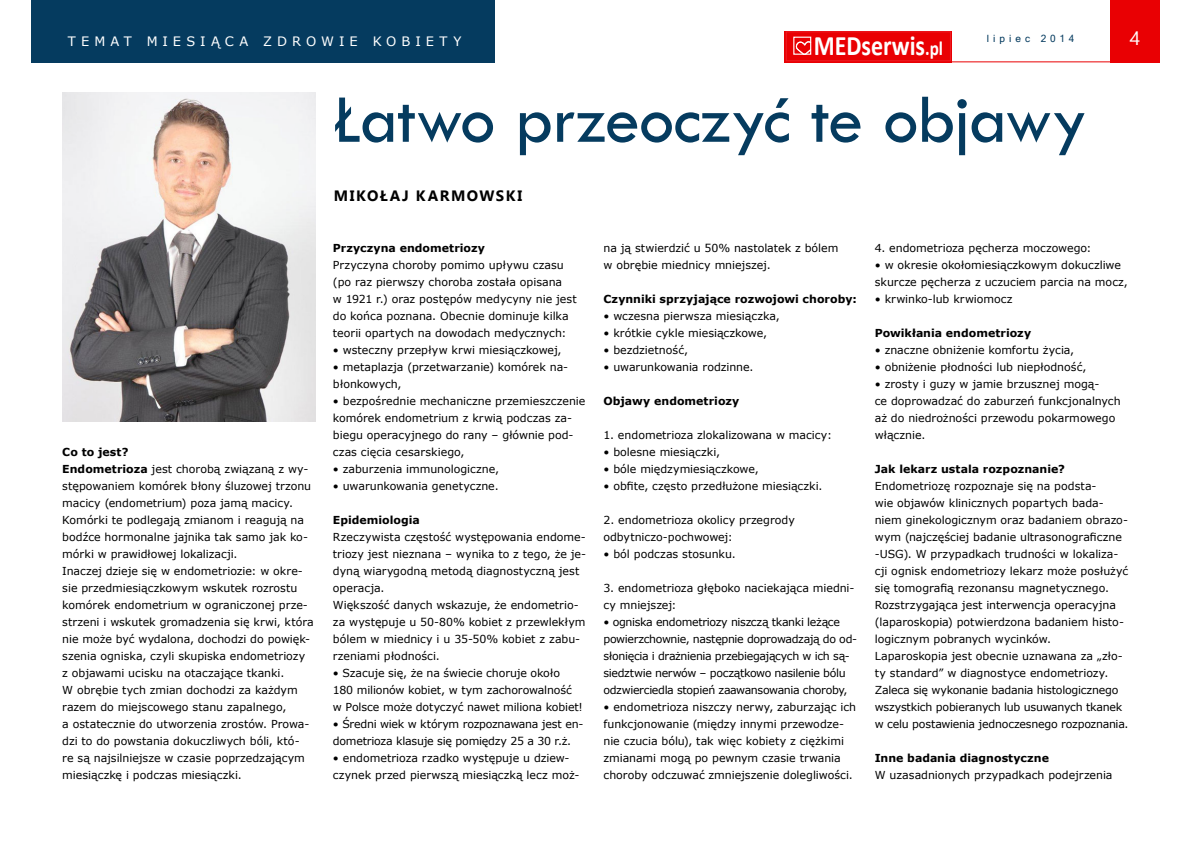
<style>
.page{position:relative;width:1191px;height:842px;background:#fff}
.page>*{position:absolute;margin:0;border:0;box-sizing:border-box;transform-origin:0 0}
.t1{font:71.1px "Tw Cen";letter-spacing:-.02em;color:#053b5f}
.t2{font:700 28.3px "Calibri";color:#fff;scale:.85 1}
.t3{font:19.4px "Segoe UI";color:#fff}
.t4{font:700 15px "Lao UI";letter-spacing:.105em;color:#000}
.t5{font:13px "MS Reference Sans Serif";letter-spacing:.38em;color:#fff}
.t6{font:11px/17px "MS Reference Sans Serif";letter-spacing:-.005em;color:#000}
.t7{font:11px/17px "MS Reference Sans Serif";letter-spacing:-.03em;color:#000}
.t8{font:700 11px "MS Reference Sans Serif";color:#000}
.t9{font:10px "Microsoft Sans Serif";letter-spacing:.4em;color:#053b5f}
.s1{font-size:20.2px}
.s2{font-weight:700}
</style>
<div class="page">
<div style="left:784px;top:31px;width:167px;height:31px;background:#e9060a"></div>
<div style="left:786px;top:32px;width:164px;height:29px;background:#e90003"></div>
<div style="left:786px;top:32px;width:164px;height:29px;border:1px solid #ed1d24"></div>
<div style="left:793px;top:37px;width:18px;height:18px;border:1px solid #fff"></div>
<svg style="left:795px;top:41px;width:17px;height:14px"></svg>
<div style="left:1110px;top:0;width:49px;height:62px;background:#e90003"></div>
<hr style="left:950px;top:61px;width:160px;height:1px;background:#e90003">
<div style="left:31px;top:0;width:464px;height:62px;background:#053b5f"></div>
<img style="left:62px;top:93px;width:254px;height:328px">
<p class="t5" style="left:68px;top:33px;width:281px">TEMAT MIESIĄCA zdrowie</p>
<p class="t5" style="left:373px;top:33px;width:55px">kobiet</p>
<p class="t5" style="left:453px;top:33px;width:9px">y</p>
<h3 class="t3" style="left:1129px;top:23px;width:12px">4</h3>
<p class="t9" style="left:987px;top:32px;width:89px">lipiec 2014</p>
<h2 class="t2" style="left:813px;top:27px;width:154px">MEDserwis<span class="s1">.pl</span></h2>
<p class="t6" style="left:62px;top:443px;width:253px"><span class="s2">Co to jest?<br>Endometrioza</span> jest chorobą związaną z wy&shy;stępowaniem komórek błony śluzowej trzonu macicy (endometrium) poza jamą macicy.<br>Komórki te podlegają zmianom i reagują na bodźce hormonalne jajnika tak samo jak ko&shy;mórki w prawidłowej lokalizacji.<br>Inaczej dzieje się w endometriozie: w okre&shy;sie przedmiesiączkowym wskutek rozrostu komórek endometrium w ograniczonej prze&shy;strzeni i wskutek gromadzenia się krwi, która nie może być wydalona, dochodzi do powięk&shy;szenia ogniska, czyli skupiska endometriozy z objawami ucisku na otaczające tkanki.<br>W obrębie tych zmian dochodzi za każdym razem do miejscowego stanu zapalnego,<br>a ostatecznie do utworzenia zrostów. Prowa&shy;dzi to do powstania dokuczliwych bóli, któ&shy;re są najsilniejsze w czasie poprzedzającym miesiączkę i podczas miesiączki.</p>
<h1 class="t1" style="left:333px;top:77px;width:755px">Łatwo przeoczyć te objawy</h1>
<h3 class="t4" style="left:334px;top:186px;width:190px">MIKOŁAJ KARMOWSKI</h3>
<p class="t8" style="left:333px;top:241px;width:153px">Przyczyna endometriozy</p>
<p class="t6" style="left:333px;top:256px;width:245px">Przyczyna choroby pomimo upływu czasu (po raz pierwszy choroba została opisana<br>w 1921 r.) oraz postępów medycyny nie jest do końca poznana. Obecnie dominuje kilka teorii opartych na dowodach medycznych:</p>
<p class="t6" style="left:333px;top:341px;width:230px">• wsteczny przepływ krwi miesiączkowej,</p>
<p class="t6" style="left:333px;top:358px;width:237px">• metaplazja (przetwarzanie) komórek na&shy;błonkowych,</p>
<p class="t6" style="left:333px;top:392px;width:254px">• bezpośrednie mechaniczne przemieszczenie komórek endometrium z krwią podczas za&shy;biegu operacyjnego do rany – głównie pod&shy;czas cięcia cesarskiego,</p>
<p class="t6" style="left:333px;top:460px;width:168px">• zaburzenia immunologiczne,</p>
<p class="t6" style="left:333px;top:477px;width:167px">• uwarunkowania genetyczne.</p>
<p class="t8" style="left:333px;top:513px;width:88px">Epidemiologia</p>
<p class="t6" style="left:333px;top:528px;width:255px">Rzeczywista częstość występowania endome&shy;triozy jest nieznana – wynika to z tego, że je&shy;dyną wiarygodną metodą diagnostyczną jest operacja.<br>Większość danych wskazuje, że endometrio&shy;za występuje u 50-80% kobiet z przewlekłym bólem w miednicy i u 35-50% kobiet z zabu&shy;rzeniami płodności.</p>
<p class="t6" style="left:333px;top:664px;width:251px">• Szacuje się, że na świecie choruje około<br>180 milionów kobiet, w tym zachorowalność w Polsce może dotyczyć nawet miliona kobiet!</p>
<p class="t6" style="left:333px;top:715px;width:252px">• Średni wiek w którym rozpoznawana jest en&shy;dometrioza klasuje się pomiędzy 25 a 30 r.ż.</p>
<p class="t6" style="left:333px;top:749px;width:248px">• endometrioza rzadko występuje u dziew&shy;czynek przed pierwszą miesiączką lecz moż-</p>
<p class="t6" style="left:603px;top:239px;width:236px">na ją stwierdzić u 50% nastolatek z bólem w obrębie miednicy mniejszej.</p>
<p class="t8" style="left:603px;top:292px;width:255px">Czynniki sprzyjające rozwojowi choroby:</p>
<p class="t6" style="left:603px;top:307px;width:178px">• wczesna pierwsza miesiączka,</p>
<p class="t6" style="left:603px;top:324px;width:165px">• krótkie cykle miesiączkowe,</p>
<p class="t6" style="left:603px;top:341px;width:86px">• bezdzietność,</p>
<p class="t6" style="left:603px;top:358px;width:152px">• uwarunkowania rodzinne.</p>
<p class="t8" style="left:603px;top:394px;width:137px">Objawy endometriozy</p>
<p class="t6" style="left:603px;top:426px;width:230px">1. endometrioza zlokalizowana w macicy:</p>
<p class="t6" style="left:603px;top:443px;width:118px">• bolesne miesiączki,</p>
<p class="t6" style="left:603px;top:460px;width:157px">• bóle międzymiesiączkowe,</p>
<p class="t6" style="left:603px;top:477px;width:220px">• obfite, często przedłużone miesiączki.</p>
<p class="t6" style="left:603px;top:511px;width:193px">2. endometrioza okolicy przegrody odbytniczo-pochwowej:</p>
<p class="t6" style="left:603px;top:545px;width:134px">• ból podczas stosunku.</p>
<p class="t6" style="left:603px;top:579px;width:252px">3. endometrioza głęboko naciekająca miedni&shy;cy mniejszej:</p>
<p class="t7" style="left:603px;top:613px;width:255px">• ogniska endometriozy niszczą tkanki leżące powierzchownie, następnie doprowadzają do od&shy;słonięcia i drażnienia przebiegających w ich są&shy;siedztwie nerwów – początkowo nasilenie bólu odzwierciedla stopień zaawansowania choroby,</p>
<p class="t6" style="left:603px;top:698px;width:254px">• endometrioza niszczy nerwy, zaburzając ich funkcjonowanie (między innymi przewodze&shy;nie czucia bólu), tak więc kobiety z ciężkimi zmianami mogą po pewnym czasie trwania choroby odczuwać zmniejszenie dolegliwości.</p>
<p class="t6" style="left:874px;top:239px;width:218px">4. endometrioza pęcherza moczowego:</p>
<p class="t6" style="left:874px;top:256px;width:254px">• w okresie okołomiesiączkowym dokuczliwe skurcze pęcherza z uczuciem parcia na mocz,</p>
<p class="t6" style="left:874px;top:290px;width:139px">• krwinko-lub krwiomocz</p>
<p class="t8" style="left:874px;top:326px;width:158px">Powikłania endometriozy</p>
<p class="t6" style="left:874px;top:341px;width:201px">• znaczne obniżenie komfortu życia,</p>
<p class="t6" style="left:874px;top:358px;width:213px">• obniżenie płodności lub niepłodność,</p>
<p class="t6" style="left:874px;top:375px;width:247px">• zrosty i guzy w jamie brzusznej mogą-<br>ce doprowadzać do zaburzeń funkcjonalnych aż do niedrożności przewodu pokarmowego włącznie.</p>
<p class="t8" style="left:874px;top:462px;width:191px">Jak lekarz ustala rozpoznanie?</p>
<p class="t6" style="left:874px;top:477px;width:255px">Endometriozę rozpoznaje się na podsta-<br>wie objawów klinicznych popartych bada&shy;niem ginekologicznym oraz badaniem obrazo&shy;wym (najczęściej badanie ultrasonograficzne -USG). W przypadkach trudności w lokaliza&shy;cji ognisk endometriozy lekarz może posłużyć się tomografią rezonansu magnetycznego.<br>Rozstrzygająca jest interwencja operacyjna (laparoskopia) potwierdzona badaniem histo&shy;logicznym pobranych wycinków.<br>Laparoskopia jest obecnie uznawana za „zło&shy;ty standard” w diagnostyce endometriozy.<br>Zaleca się wykonanie badania histologicznego wszystkich pobieranych lub usuwanych tkanek w celu postawienia jednoczesnego rozpoznania.</p>
<p class="t8" style="left:874px;top:751px;width:176px">Inne badania diagnostyczne</p>
<p class="t6" style="left:874px;top:766px;width:239px">W uzasadnionych przypadkach podejrzenia</p>
</div>
